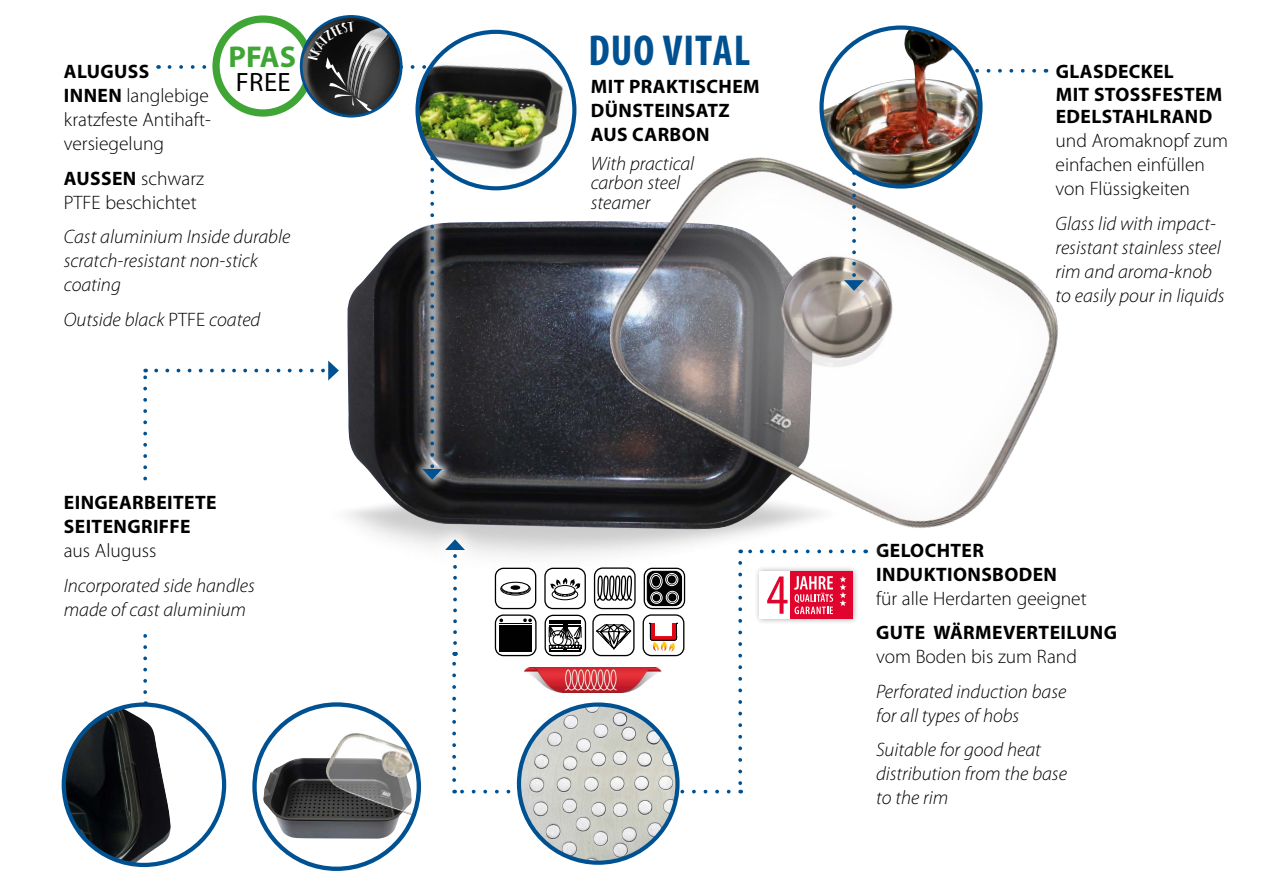
<style>
.page{position:relative;width:1263px;height:893px;background:#fff}
.page>*{position:absolute;margin:0;border:0;box-sizing:border-box;transform-origin:0 0}
.t1{font:700 condensed 43.5px "Myriad Pro";letter-spacing:.02em;color:#005191}
.t2{font:700 30.15px "Myriad Pro";color:#3fa535}
.t3{font:26.55px "Myriad Pro";color:#000}
.t4{font:italic 300 19.5px/24px "Myriad Pro";color:#000}
.t5{font:300 19.5px/24px "Myriad Pro";color:#000}
.t6{font:700 19.5px/24px "Myriad Pro";letter-spacing:.02em;color:#000}
.s1{font-weight:700}
.s2{font-style:normal}
</style>
<div class="page">
<img style="left:351px;top:222px;width:105px;height:308px">
<img style="left:456px;top:90px;width:603px;height:438px">
<div style="left:144px;top:54px;width:309px;height:437px;background:#fff;opacity:.65"></div>
<div style="left:836px;top:60px;width:220px;height:240px;background:#fff"></div>
<svg style="left:986px;top:69px;width:48px;height:4px"></svg>
<svg style="left:844px;top:186px;width:20px;height:105px"></svg>
<svg style="left:426px;top:520px;width:460px;height:293px"></svg>
<svg style="left:740px;top:549px;width:114px;height:4px"></svg>
<svg style="left:738px;top:563px;width:4px;height:230px"></svg>
<svg style="left:454px;top:790px;width:275px;height:3px"></svg>
<svg style="left:452px;top:652px;width:4px;height:128px"></svg>
<svg style="left:445px;top:539px;width:20px;height:104px"></svg>
<img style="left:822px;top:28px;width:158px;height:158px">
<div style="left:819px;top:25px;width:163px;height:164px;border:4px solid #005191;border-radius:50%"></div>
<div style="left:132px;top:349px;width:219px;height:368px;background:#fff"></div>
<svg style="left:143px;top:369px;width:4px;height:323px"></svg>
<div style="left:102px;top:486px;width:103px;height:144px;background:#fff"></div>
<img style="left:64px;top:708px;width:107px;height:156px">
<div style="left:62px;top:702px;width:164px;height:165px;border:4px solid #005191;border-radius:50%"></div>
<img style="left:524px;top:667px;width:138px;height:25px">
<img style="left:519px;top:705px;width:158px;height:158px;border-radius:79px">
<div style="left:517px;top:702px;width:162px;height:163px;border:4px solid #005191;border-radius:50%"></div>
<svg style="left:417px;top:32px;width:157px;height:156px"></svg>
<img style="left:442px;top:48px;width:132px;height:133px">
<div style="left:415px;top:30px;width:161px;height:160px;border:4px solid #005191;border-radius:50%"></div>
<div style="left:754px;top:565px;width:105px;height:60px;background:#000;opacity:.33"></div>
<div style="left:760px;top:571px;width:93px;height:48px;background:#fff"></div>
<div style="left:790px;top:571px;width:63px;height:48px;background:#e1042d"></div>
<svg style="left:794px;top:576px;width:39px;height:38px"></svg>
<svg style="left:767px;top:576px;width:20px;height:38px"></svg>
<svg style="left:840px;top:576px;width:6px;height:30px"></svg>
<img style="left:263px;top:758px;width:149px;height:82px">
<img style="left:324px;top:733px;width:95px;height:83px">
<div style="left:252px;top:702px;width:169px;height:169px;border:4px solid #005191;border-radius:50%"></div>
<div style="left:212px;top:15px;width:102px;height:102px;border:7px solid #3fa535;border-radius:50%"></div>
<svg style="left:156px;top:22px;width:286px;height:458px"></svg>
<h2 class="t2" style="left:228px;top:37px;width:69px">PFAS</h2>
<h1 class="t1" style="left:588px;top:26px;width:163px">DUO VITAL</h1>
<h3 class="t3" style="left:236px;top:66px;width:57px">FREE</h3>
<p class="t5" style="left:64px;top:60px;width:149px"><span class="s1">ALUGUSS<br>INNEN</span> langlebige kratzfeste Antihaft&shy;versiegelung</p>
<p class="t5" style="left:64px;top:167px;width:142px"><span class="s1">AUSSEN</span> schwarz<br>PTFE beschichtet</p>
<p class="t4" style="left:64px;top:225px;width:228px">Cast aluminium Inside durable scratch-resistant non-stick coating</p>
<p class="t4" style="left:64px;top:308px;width:198px">Outside black <span class="s2">PTFE</span> coated</p>
<p class="t6" style="left:591px;top:75px;width:170px">MIT PRAKTISCHEM<br>DÜNSTEINSATZ<br>AUS CARBON</p>
<p class="t4" style="left:591px;top:154px;width:105px;line-height:19.5px">With practical carbon steel steamer</p>
<p class="t6" style="left:64px;top:491px;width:154px">EINGEARBEITETE<br>SEITENGRIFFE</p>
<p class="t5" style="left:64px;top:539px;width:94px">aus Aluguss</p>
<p class="t4" style="left:64px;top:574px;width:193px">Incorporated side handles made of cast aluminium</p>
<p class="t6" style="left:1056px;top:61px;width:168px;line-height:22.5px">GLASDECKEL<br>MIT STOSSFESTEM<br>EDELSTAHLRAND</p>
<p class="t5" style="left:1055px;top:129px;width:174px">und Aromaknopf zum einfachen einfüllen von Flüssigkeiten</p>
<p class="t4" style="left:1055px;top:212px;width:171px">Glass lid with impact&shy;resistant stainless steel rim and aroma-knob to easily pour in liquids</p>
<p class="t6" style="left:876px;top:538px;width:182px">GELOCHTER<br>INDUKTIONSBODEN</p>
<p class="t5" style="left:876px;top:586px;width:212px">für alle Herdarten geeignet</p>
<p class="t6" style="left:876px;top:621px;width:242px">GUTE WÄRMEVERTEILUNG</p>
<p class="t5" style="left:876px;top:645px;width:202px">vom Boden bis zum Rand</p>
<p class="t4" style="left:876px;top:679px;width:192px">Perforated induction base for all types of hobs</p>
<p class="t4" style="left:876px;top:738px;width:192px">Suitable for good heat distribution from the base to the rim</p>
</div>
